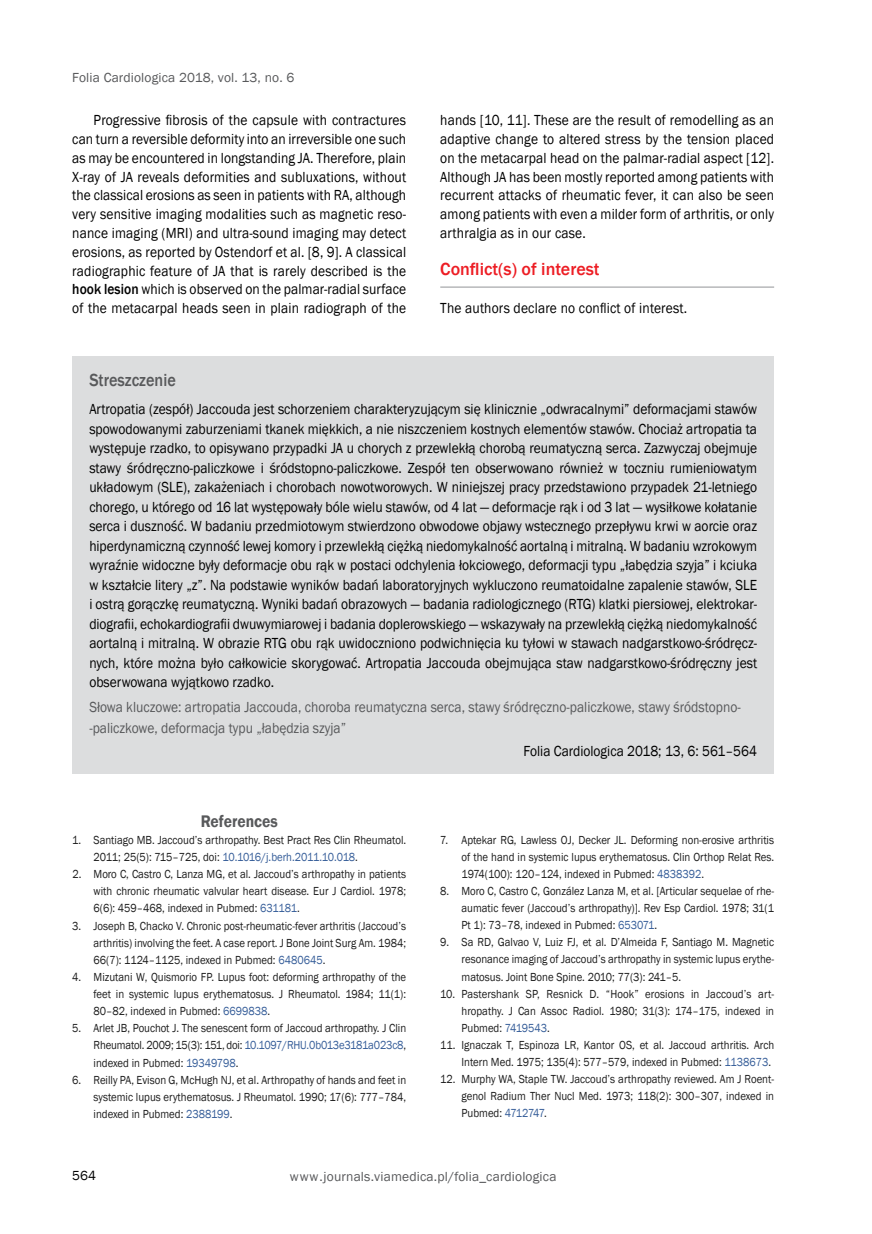
<style>
.page{position:relative;width:872px;height:1234px;background:#fff}
.page>*{position:absolute;margin:0;border:0;box-sizing:border-box;transform-origin:0 0}
.t1{font:500 18px "Franklin Gothic";color:#ed1d24}
.t2{font:500 18px "Franklin Gothic";color:#58595b;scale:.9 1}
.t3{font:600 17.25px "Franklin Gothic";color:#58595b;scale:.9 1}
.t4{font:15px/18.8px "Franklin Gothic";letter-spacing:.01em;color:#000;text-align:justify;scale:.9 1}
.t5{font:15px/20.5px "Franklin Gothic";color:#58595b;scale:.9 1}
.t6{font:13.5px "Franklin Gothic";letter-spacing:.01em;color:#58595b}
.t7{font:13.5px "Franklin Gothic";color:#000}
.t8{font:12px/17.1px "Franklin Gothic";color:#1c1c1c;text-align:justify;scale:.9 1}
.s1{font-weight:500}
.s2{color:#345c98}
</style>
<div class="page">
<hr style="left:440px;top:287px;width:334px;height:1px;background:#939598">
<div style="left:72px;top:356px;width:702px;height:417px;background:#dcddde"></div>
<p class="t6" style="left:72px;top:69px;width:223px">Folia Cardiologica 2018, vol. 13, no. 6</p>
<p class="t4" style="left:72px;top:111px;width:372px;text-indent:21px">Progressive fibrosis of the capsule with contractures can turn a reversible deformity into an irreversible one such as may be encountered in longstanding JA. Therefore, plain X-ray of JA reveals deformities and subluxations, without the classical erosions as seen in patients with RA, although very sensitive imaging modalities such as magnetic reso&shy;nance imaging (MRI) and ultra-sound imaging may detect erosions, as reported by Ostendorf et al. [8, 9]. A classical radiographic feature of JA that is rarely described is the <span class="s1">hook lesion</span> which is observed on the palmar-radial surface of the metacarpal heads seen in plain radiograph of the</p>
<p class="t4" style="left:440px;top:111px;width:372px">hands [10, 11]. These are the result of remodelling as an adaptive change to altered stress by the tension placed on the metacarpal head on the palmar-radial aspect [12].<br>Although JA has been mostly reported among patients with recurrent attacks of rheumatic fever, it can also be seen among patients with even a milder form of arthritis, or only arthralgia as in our case.</p>
<p class="t1" style="left:440px;top:258px;width:161px">Conflict(s) of interest</p>
<p class="t4" style="left:440px;top:299px;width:276px">The authors declare no conflict of interest.</p>
<p class="t2" style="left:89px;top:369px;width:98px">Streszczenie</p>
<p class="t4" style="left:89px;top:399px;width:743px;line-height:19.5px">Artropatia (zespół) Jaccouda jest schorzeniem charakteryzującym się klinicznie „odwracalnymi” deformacjami stawów spowodowanymi zaburzeniami tkanek miękkich, a nie niszczeniem kostnych elementów stawów. Chociaż artropatia ta występuje rzadko, to opisywano przypadki JA u chorych z przewlekłą chorobą reumatyczną serca. Zazwyczaj obejmuje stawy śródręczno-paliczkowe i śródstopno-paliczkowe. Zespół ten obserwowano również w toczniu rumieniowatym układowym (SLE), zakażeniach i chorobach nowotworowych. W niniejszej pracy przedstawiono przypadek 21-letniego chorego, u którego od 16 lat występowały bóle wielu stawów, od 4 lat — deformacje rąk i od 3 lat — wysiłkowe kołatanie serca i duszność. W badaniu przedmiotowym stwierdzono obwodowe objawy wstecznego przepływu krwi w aorcie oraz hiperdynamiczną czynność lewej komory i przewlekłą ciężką niedomykalność aortalną i mitralną. W badaniu wzrokowym wyraźnie widoczne były deformacje obu rąk w postaci odchylenia łokciowego, deformacji typu „łabędzia szyja” i kciuka w kształcie litery „z”. Na podstawie wyników badań laboratoryjnych wykluczono reumatoidalne zapalenie stawów, SLE i ostrą gorączkę reumatyczną. Wyniki badań obrazowych — badania radiologicznego (RTG) klatki piersiowej, elektrokar&shy;diografii, echokardiografii dwuwymiarowej i badania doplerowskiego — wskazywały na przewlekłą ciężką niedomykalność aortalną i mitralną. W obrazie RTG obu rąk uwidoczniono podwichnięcia ku tyłowi w stawach nadgarstkowo-śródręcz&shy;nych, które można było całkowicie skorygować. Artropatia Jaccouda obejmująca staw nadgarstkowo-śródręczny jest obserwowana wyjątkowo rzadko.</p>
<p class="t5" style="left:89px;top:697px;width:725px">Słowa kluczowe: artropatia Jaccouda, choroba reumatyczna serca, stawy śródręczno-paliczkowe, stawy śródstopno--paliczkowe, deformacja typu „łabędzia szyja”</p>
<p class="t4" style="left:523px;top:742px;width:261px">Folia Cardiologica 2018; 13, 6: 561–564</p>
<p class="t3" style="left:201px;top:810px;width:87px">References</p>
<p class="t8" style="left:94px;top:831px;width:349px;text-indent:-21px">1. Santiago MB. Jaccoud’s arthropathy. Best Pract Res Clin Rheumatol.<br>2011; 25(5): 715–725, doi: <span class="s2">10.1016/j.berh.2011.10.018</span>.</p>
<p class="t8" style="left:94px;top:865px;width:349px;text-indent:-21px">2. Moro C, Castro C, Lanza MG, et al. Jaccoud’s arthropathy in patients with chronic rheumatic valvular heart disease. Eur J Cardiol. 1978; 6(6): 459–468, indexed in Pubmed: <span class="s2">631181</span>.</p>
<p class="t8" style="left:94px;top:917px;width:349px;text-indent:-21px">3. Joseph B, Chacko V. Chronic post-rheumatic-fever arthritis (Jaccoud’s arthritis) involving the feet. A case report. J Bone Joint Surg Am. 1984; 66(7): 1124–1125, indexed in Pubmed: <span class="s2">6480645</span>.</p>
<p class="t8" style="left:94px;top:968px;width:349px;text-indent:-21px">4. Mizutani W, Quismorio FP. Lupus foot: deforming arthropathy of the feet in systemic lupus erythematosus. J Rheumatol. 1984; 11(1):<br>80–82, indexed in Pubmed: <span class="s2">6699838</span>.</p>
<p class="t8" style="left:94px;top:1019px;width:349px;text-indent:-21px">5. Arlet JB, Pouchot J. The senescent form of Jaccoud arthropathy. J Clin Rheumatol. 2009; 15(3): 151, doi: <span class="s2">10.1097/RHU.0b013e3181a023c8</span>, indexed in Pubmed: <span class="s2">19349798</span>.</p>
<p class="t8" style="left:94px;top:1071px;width:349px;text-indent:-21px">6. Reilly PA, Evison G, McHugh NJ, et al. Arthropathy of hands and feet in systemic lupus erythematosus. J Rheumatol. 1990; 17(6): 777–784, indexed in Pubmed: <span class="s2">2388199</span>.</p>
<p class="t8" style="left:461px;top:831px;width:349px;text-indent:-21px">7. Aptekar RG, Lawless OJ, Decker JL. Deforming non-erosive arthritis of the hand in systemic lupus erythematosus. Clin Orthop Relat Res.<br>1974(100): 120–124, indexed in Pubmed: <span class="s2">4838392</span>.</p>
<p class="t8" style="left:461px;top:882px;width:349px;text-indent:-21px">8. Moro C, Castro C, González Lanza M, et al. [Articular sequelae of rhe&shy;aumatic fever (Jaccoud’s arthropathy)]. Rev Esp Cardiol. 1978; 31(1<br>Pt 1): 73–78, indexed in Pubmed: <span class="s2">653071</span>.</p>
<p class="t8" style="left:461px;top:933px;width:349px;text-indent:-21px">9. Sa RD, Galvao V, Luiz FJ, et al. D’Almeida F, Santiago M. Magnetic resonance imaging of Jaccoud’s arthropathy in systemic lupus erythe&shy;matosus. Joint Bone Spine. 2010; 77(3): 241–5.</p>
<p class="t8" style="left:461px;top:985px;width:349px;text-indent:-21px">10. Pastershank SP, Resnick D. “Hook” erosions in Jaccoud’s art&shy;hropathy. J Can Assoc Radiol. 1980; 31(3): 174–175, indexed in Pubmed: <span class="s2">7419543</span>.</p>
<p class="t8" style="left:440px;top:1036px;width:372px;text-align:right">11. Ignaczak T, Espinoza LR, Kantor OS, et al. Jaccoud arthritis. Arch<br>Intern Med. 1975; 135(4): 577–579, indexed in Pubmed: <span class="s2">1138673</span>.</p>
<p class="t8" style="left:461px;top:1070px;width:349px;text-indent:-21px">12. Murphy WA, Staple TW. Jaccoud’s arthropathy reviewed. Am J Roent&shy;genol Radium Ther Nucl Med. 1973; 118(2): 300–307, indexed in Pubmed: <span class="s2">4712747</span>.</p>
<p class="t7" style="left:72px;top:1166px;width:25px">564</p>
<p class="t6" style="left:290px;top:1168px;width:268px">www.journals.viamedica.pl/folia_cardiologica</p>
</div>
